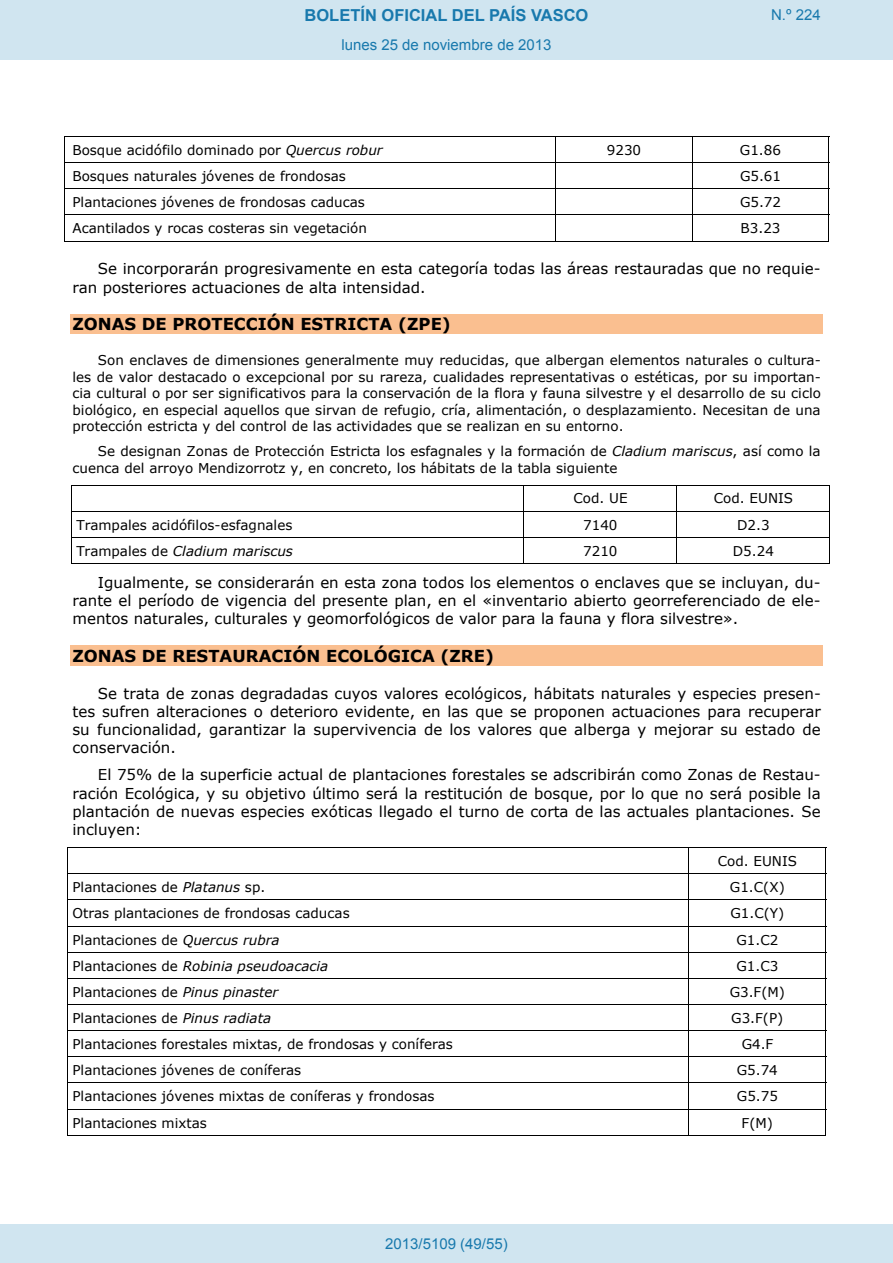
<style>
.page{position:relative;width:893px;height:1263px;background:#fff}
.page>*{position:absolute;margin:0;border:0;box-sizing:border-box;transform-origin:0 0}
.t1{font:700 16.5px "Verdana";color:#000}
.t2{font:700 16.5px "Arial";color:#1879ad}
.t3{font:15px/18.3px "Verdana";color:#000;text-align:justify}
.Paginacion_Centro{font:15px "Arial";color:#1879ad}
.t4{font:13.5px/16.4px "Verdana";color:#000;text-align:justify}
.t5{font:italic 13.5px "Verdana";color:#000}
.s1{font-style:italic}
.s2{font-style:normal}
</style>
<div class="page">
<hr style="left:64px;top:136px;width:765px;height:1px;background:#000">
<hr style="left:64px;top:162px;width:765px;height:1px;background:#000">
<hr style="left:64px;top:188px;width:765px;height:1px;background:#000">
<hr style="left:64px;top:214px;width:765px;height:1px;background:#000">
<svg style="left:64px;top:137px;width:1px;height:104px"></svg>
<hr style="left:64px;top:241px;width:492px;height:1px;background:#000">
<hr style="left:556px;top:241px;width:136px;height:1px;background:#000">
<svg style="left:692px;top:137px;width:1px;height:104px"></svg>
<hr style="left:693px;top:241px;width:135px;height:1px;background:#000">
<svg style="left:828px;top:137px;width:1px;height:105px"></svg>
<div style="left:70px;top:314px;width:753px;height:20px;background:#fabf90"></div>
<hr style="left:71px;top:485px;width:453px;height:1px;background:#000">
<hr style="left:524px;top:485px;width:153px;height:1px;background:#000">
<hr style="left:677px;top:485px;width:153px;height:1px;background:#000">
<hr style="left:71px;top:511px;width:453px;height:1px;background:#000">
<hr style="left:524px;top:511px;width:153px;height:1px;background:#000">
<hr style="left:677px;top:511px;width:153px;height:1px;background:#000">
<hr style="left:71px;top:537px;width:453px;height:1px;background:#000">
<hr style="left:524px;top:537px;width:153px;height:1px;background:#000">
<hr style="left:677px;top:537px;width:153px;height:1px;background:#000">
<svg style="left:71px;top:486px;width:1px;height:77px"></svg>
<hr style="left:71px;top:563px;width:453px;height:1px;background:#000">
<hr style="left:524px;top:563px;width:153px;height:1px;background:#000">
<hr style="left:677px;top:563px;width:152px;height:1px;background:#000">
<svg style="left:829px;top:486px;width:1px;height:78px"></svg>
<div style="left:70px;top:645px;width:753px;height:20px;background:#fabf90"></div>
<hr style="left:67px;top:847px;width:759px;height:1px;background:#000">
<hr style="left:67px;top:873px;width:759px;height:1px;background:#000">
<hr style="left:67px;top:899px;width:759px;height:1px;background:#000">
<hr style="left:67px;top:926px;width:759px;height:1px;background:#000">
<hr style="left:67px;top:952px;width:759px;height:1px;background:#000">
<hr style="left:67px;top:978px;width:759px;height:1px;background:#000">
<hr style="left:67px;top:1004px;width:759px;height:1px;background:#000">
<hr style="left:67px;top:1030px;width:759px;height:1px;background:#000">
<hr style="left:67px;top:1056px;width:759px;height:1px;background:#000">
<hr style="left:67px;top:1082px;width:759px;height:1px;background:#000">
<hr style="left:67px;top:1109px;width:759px;height:1px;background:#000">
<svg style="left:67px;top:848px;width:1px;height:287px"></svg>
<hr style="left:67px;top:1135px;width:622px;height:1px;background:#000">
<hr style="left:689px;top:1135px;width:136px;height:1px;background:#000">
<svg style="left:825px;top:848px;width:1px;height:288px"></svg>
<div style="left:0;top:0;width:893px;height:60px;background:#d0e5f0"></div>
<div style="left:0;top:1225px;width:893px;height:38px;background:#d0e5f0"></div>
<p class="t2" style="left:305px;top:4px;width:285px">BOLETÍN OFICIAL DEL PAÍS VASCO</p>
<p class="Paginacion_Centro" style="left:771px;top:5px;width:51px">N.º 224</p>
<p class="Paginacion_Centro" style="left:341px;top:35px;width:212px">lunes 25 de noviembre de 2013</p>
<p class="t4" style="left:72px;top:142px;width:312px">Bosque acidófilo dominado por <span class="s1">Quercus robur</span></p>
<p class="t4" style="left:607px;top:142px;width:36px">9230</p>
<p class="t4" style="left:740px;top:142px;width:43px">G1.86</p>
<p class="t4" style="left:72px;top:168px;width:275px">Bosques naturales jóvenes de frondosas</p>
<p class="t4" style="left:740px;top:168px;width:43px">G5.61</p>
<p class="t4" style="left:72px;top:194px;width:294px">Plantaciones jóvenes de frondosas caducas</p>
<p class="t4" style="left:740px;top:194px;width:43px">G5.72</p>
<p class="t4" style="left:72px;top:220px;width:296px">Acantilados y rocas costeras sin vegetación</p>
<p class="t4" style="left:741px;top:220px;width:41px">B3.23</p>
<p class="t3" style="left:73px;top:260px;width:749px;text-indent:25px">Se incorporarán progresivamente en esta categoría todas las áreas restauradas que no requie&shy;ran posteriores actuaciones de alta intensidad.</p>
<p class="t1" style="left:72px;top:314px;width:380px">ZONAS DE PROTECCIÓN ESTRICTA (ZPE)</p>
<p class="t4" style="left:72px;top:352px;width:750px;text-indent:25px">Son enclaves de dimensiones generalmente muy reducidas, que albergan elementos naturales o cultura&shy;les de valor destacado o excepcional por su rareza, cualidades representativas o estéticas, por su importan&shy;cia cultural o por ser significativos para la conservación de la flora y fauna silvestre y el desarrollo de su ciclo biológico, en especial aquellos que sirvan de refugio, cría, alimentación, o desplazamiento. Necesitan de una protección estricta y del control de las actividades que se realizan en su entorno.</p>
<p class="t4" style="left:72px;top:443px;width:750px;text-indent:25px">Se designan Zonas de Protección Estricta los esfagnales y la formación de <span class="s1">Cladium mariscus</span>, así como la cuenca del arroyo Mendizorrotz y, en concreto, los hábitats de la tabla siguiente</p>
<p class="t4" style="left:573px;top:490px;width:56px">Cod. UE</p>
<p class="t4" style="left:714px;top:490px;width:81px">Cod. EUNIS</p>
<p class="t4" style="left:76px;top:516px;width:218px">Trampales acidófilos-esfagnales</p>
<p class="t4" style="left:583px;top:516px;width:36px">7140</p>
<p class="t4" style="left:737px;top:516px;width:34px">D2.3</p>
<p class="t5" style="left:76px;top:542px;width:218px"><span class="s2">Trampales de</span> Cladium mariscus</p>
<p class="t4" style="left:583px;top:542px;width:36px">7210</p>
<p class="t4" style="left:733px;top:542px;width:43px">D5.24</p>
<p class="t3" style="left:72px;top:573px;width:750px;text-indent:25px">Igualmente, se considerarán en esta zona todos los elementos o enclaves que se incluyan, du&shy;rante el período de vigencia del presente plan, en el «inventario abierto georreferenciado de ele&shy;mentos naturales, culturales y geomorfológicos de valor para la fauna y flora silvestre».</p>
<p class="t1" style="left:72px;top:645px;width:423px">ZONAS DE RESTAURACIÓN ECOLÓGICA (ZRE)</p>
<p class="t3" style="left:73px;top:684px;width:750px;text-indent:25px">Se trata de zonas degradadas cuyos valores ecológicos, hábitats naturales y especies presen&shy;tes sufren alteraciones o deterioro evidente, en las que se proponen actuaciones para recuperar su funcionalidad, garantizar la supervivencia de los valores que alberga y mejorar su estado de conservación.</p>
<p class="t3" style="left:73px;top:766px;width:750px;text-indent:25px">El 75% de la superficie actual de plantaciones forestales se adscribirán como Zonas de Restau&shy;ración Ecológica, y su objetivo último será la restitución de bosque, por lo que no será posible la plantación de nuevas especies exóticas llegado el turno de corta de las actuales plantaciones. Se incluyen:</p>
<p class="t4" style="left:718px;top:853px;width:81px">Cod. EUNIS</p>
<p class="t4" style="left:72px;top:879px;width:194px">Plantaciones de <span class="s1">Platanus</span> sp.</p>
<p class="t4" style="left:730px;top:879px;width:56px">G1.C(X)</p>
<p class="t4" style="left:72px;top:905px;width:279px">Otras plantaciones de frondosas caducas</p>
<p class="t4" style="left:730px;top:905px;width:55px">G1.C(Y)</p>
<p class="t4" style="left:72px;top:931px;width:209px">Plantaciones de <span class="s1">Quercus rubra</span></p>
<p class="t4" style="left:736px;top:931px;width:43px">G1.C2</p>
<p class="t5" style="left:72px;top:957px;width:257px"><span class="s2">Plantaciones de</span> Robinia pseudoacacia</p>
<p class="t4" style="left:736px;top:957px;width:43px">G1.C3</p>
<p class="t4" style="left:72px;top:983px;width:207px">Plantaciones de <span class="s1">Pinus pinaster</span></p>
<p class="t4" style="left:730px;top:983px;width:57px">G3.F(M)</p>
<p class="t4" style="left:72px;top:1010px;width:200px">Plantaciones de <span class="s1">Pinus radiata</span></p>
<p class="t4" style="left:731px;top:1010px;width:54px">G3.F(P)</p>
<p class="t4" style="left:72px;top:1036px;width:382px">Plantaciones forestales mixtas, de frondosas y coníferas</p>
<p class="t4" style="left:742px;top:1036px;width:33px">G4.F</p>
<p class="t4" style="left:72px;top:1062px;width:230px">Plantaciones jóvenes de coníferas</p>
<p class="t4" style="left:737px;top:1062px;width:43px">G5.74</p>
<p class="t4" style="left:72px;top:1088px;width:364px">Plantaciones jóvenes mixtas de coníferas y frondosas</p>
<p class="t4" style="left:737px;top:1088px;width:43px">G5.75</p>
<p class="t4" style="left:72px;top:1114px;width:136px">Plantaciones mixtas</p>
<p class="t4" style="left:742px;top:1114px;width:33px">F(M)</p>
<p class="Paginacion_Centro" style="left:385px;top:1234px;width:124px">2013/5109 (49/55)</p>
</div>
